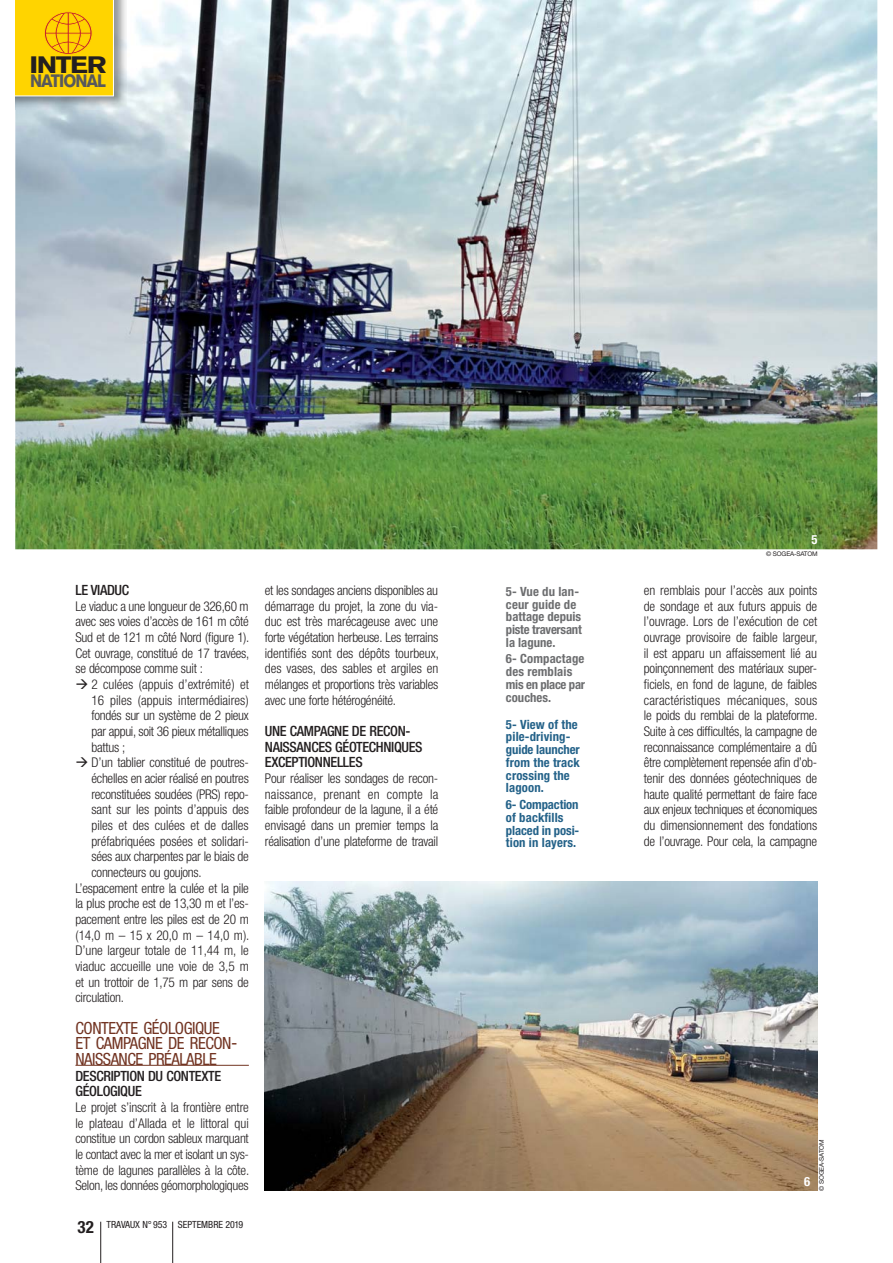
<style>
.page{position:relative;width:893px;height:1263px;background:#fff}
.page>*{position:absolute;margin:0;border:0;box-sizing:border-box;transform-origin:0 0}
.t1{font:900 23.4px "Akzidenz Grotesk";letter-spacing:-.05em;color:#231f20;scale:1.18 1}
.t2{font:900 17.7px "Akzidenz Grotesk";letter-spacing:-.06em;color:#58595b;scale:.92 1}
.t3{font:700 condensed 16.95px "Helvetica Neue";color:#231f20}
.t4{font:condensed 16.8px/15.6px "Helvetica Neue";letter-spacing:-.03em;color:#723422}
.t5{font:500 condensed 14.1px/15.6px "Helvetica Neue";letter-spacing:-.025em;color:#231f20}
.t6{font:300 condensed 13.5px/15.6px "Helvetica Neue";letter-spacing:-.02em;color:#231f20;text-align:justify}
.t7{font:300 condensed 13.5px "Helvetica Neue";color:#231f20}
.t8{font:700 condensed 12.75px/12.8px "Helvetica Neue";color:#6d6e70}
.t9{font:700 condensed 12.75px/12.8px "Helvetica Neue";letter-spacing:.01em;color:#246289}
.t10{font:700 condensed 12.75px/12.8px "Helvetica Neue";letter-spacing:-.01em;color:#246289}
.t11{font:700 condensed 12.75px "Helvetica Neue";color:#fff}
.t12{font:condensed 9.9px "Helvetica Neue";color:#231f20}
.t13{font:6.3px "Helvetica Neue";letter-spacing:-.02em;color:#231f20}
.s1{font-size:18.45px}
</style>
<div class="page">
<img style="left:15px;top:0;width:862px;height:549px">
<hr style="left:172px;top:1222px;width:1px;height:41px;background:#231f20">
<hr style="left:100px;top:1222px;width:1px;height:41px;background:#231f20">
<img style="left:15px;top:0;width:112px;height:109px">
<svg style="left:15px;top:0;width:99px;height:96px;background:#fcce05"></svg>
<hr style="left:75px;top:1065px;width:174px;height:1px;background:#723422">
<img style="left:265px;top:882px;width:552px;height:309px">
<h1 class="t1" style="left:29px;top:56px;width:67px">INTER</h1>
<h2 class="t2" style="left:30px;top:74px;width:84px">NATIONAL</h2>
<p class="t5" style="left:75px;top:583px;width:55px">LE VIADUC</p>
<p class="t6" style="left:75px;top:599px;width:175px">Le viaduc a une longueur de 326,60 m avec ses voies d’accès de 161 m côté Sud et de 121 m côté Nord ( figure 1).<br>Cet ouvrage, constitué de 17 travées, se décompose comme suit :</p>
<p class="t7" style="left:91px;top:679px;width:159px">2 culées ( appuis d’extrémité ) et</p>
<p class="t7" style="left:91px;top:695px;width:159px">16 piles ( appuis intermédiaires )</p>
<p class="t6" style="left:91px;top:709px;width:159px">fondés sur un système de 2 pieux</p>
<p class="t6" style="left:91px;top:725px;width:159px">par appui, soit 36 pieux métalliques</p>
<p class="t6" style="left:91px;top:740px;width:35px">battus ;</p>
<p class="t6" style="left:91px;top:756px;width:159px">D’un tablier constitué de poutres-</p>
<p class="t6" style="left:91px;top:772px;width:159px">échelles en acier réalisé en poutres</p>
<p class="t6" style="left:91px;top:787px;width:159px">reconstituées soudées ( PRS ) repo-</p>
<p class="t6" style="left:91px;top:803px;width:159px">sant sur les points d’appuis des</p>
<p class="t7" style="left:91px;top:820px;width:159px">piles et des culées et de dalles</p>
<p class="t6" style="left:91px;top:834px;width:159px">préfabriquées posées et solidari-</p>
<p class="t6" style="left:91px;top:850px;width:159px">sées aux charpentes par le biais de</p>
<p class="t6" style="left:91px;top:866px;width:112px">connecteurs ou goujons.</p>
<p class="t6" style="left:75px;top:881px;width:175px">L’espacement entre la culée et la pile</p>
<p class="t6" style="left:75px;top:897px;width:175px">la plus proche est de 13,30 m et l’es-</p>
<p class="t6" style="left:75px;top:913px;width:175px">pacement entre les piles est de 20 m</p>
<p class="t6" style="left:75px;top:928px;width:175px">( 14,0 m – 15 x 20,0 m – 14,0 m ).</p>
<p class="t6" style="left:75px;top:944px;width:175px">D’une largeur totale de 11,44 m, le</p>
<p class="t6" style="left:75px;top:960px;width:175px">viaduc accueille une voie de 3,5 m</p>
<p class="t6" style="left:75px;top:975px;width:175px">et un trottoir de 1,75 m par sens de</p>
<p class="t6" style="left:75px;top:991px;width:50px">circulation.</p>
<p class="t4" style="left:75px;top:1022px;width:164px">CONTEXTE GÉOLOGIQUE<br>ET CAMPAGNE DE RECON<span class="s1">-<br></span>NAISSANCE PRÉALABLE</p>
<p class="t5" style="left:75px;top:1069px;width:147px">DESCRIPTION DU CONTEXTE<br>GÉOLOGIQUE</p>
<p class="t6" style="left:75px;top:1101px;width:175px">Le projet s’inscrit à la frontière entre le plateau d’Allada et le littoral qui constitue un cordon sableux marquant le contact avec la mer et isolant un sys&shy;tème de lagunes parallèles à la côte.<br>Selon, les données géomorphologiques</p>
<p class="t3" style="left:78px;top:1221px;width:18px">32</p>
<p class="t12" style="left:107px;top:1221px;width:138px">TRAVAUX N° 953 SEPTEMBRE 2019</p>
<p class="t6" style="left:265px;top:584px;width:175px">et les sondages anciens disponibles au démarrage du projet, la zone du via&shy;duc est très marécageuse avec une forte végétation herbeuse. Les terrains identifiés sont des dépôts tourbeux, des vases, des sables et argiles en mélanges et proportions très variables avec une forte hétérogénéité.</p>
<p class="t5" style="left:265px;top:724px;width:159px">UNE CAMPAGNE DE RECON-<br>NAISSANCES GÉOTECHNIQUES<br>EXCEPTIONNELLES</p>
<p class="t6" style="left:265px;top:772px;width:175px">Pour réaliser les sondages de recon&shy;naissance, prenant en compte la faible profondeur de la lagune, il a été envisagé dans un premier temps la réalisation d’une plateforme de travail</p>
<p class="t8" style="left:506px;top:586px;width:77px">5- Vue du lan&shy;ceur guide de battage depuis piste traversant la lagune.</p>
<p class="t8" style="left:506px;top:654px;width:81px">6- Compactage des remblais mis en place par couches.</p>
<p class="t9" style="left:506px;top:719px;width:75px">5- View of the pile-driving&shy;guide launcher from the track crossing the lagoon.</p>
<p class="t10" style="left:506px;top:799px;width:75px">6- Compaction of backfills placed in posi&shy;tion in layers.</p>
<p class="t11" style="left:811px;top:535px;width:8px">5</p>
<p class="t13" style="left:766px;top:551px;width:53px">© SOGEA-SATOM</p>
<p class="t6" style="left:644px;top:584px;width:175px">en remblais pour l’accès aux points de sondage et aux futurs appuis de l’ouvrage. Lors de l’exécution de cet ouvrage provisoire de faible largeur, il est apparu un affaissement lié au poinçonnement des matériaux super&shy;ficiels, en fond de lagune, de faibles caractéristiques mécaniques, sous le poids du remblai de la plateforme.<br>Suite à ces difficultés, la campagne de reconnaissance complémentaire a dû être complètement repensée afin d’ob&shy;tenir des données géotechniques de haute qualité permettant de faire face aux enjeux techniques et économiques du dimensionnement des fondations de l’ouvrage. Pour cela, la campagne</p>
<p class="t11" style="left:804px;top:1176px;width:8px">6</p>
<p class="t13" style="left:819px;top:1191px;width:53px;rotate:-90deg">© SOGEA-SATOM</p>
</div>
